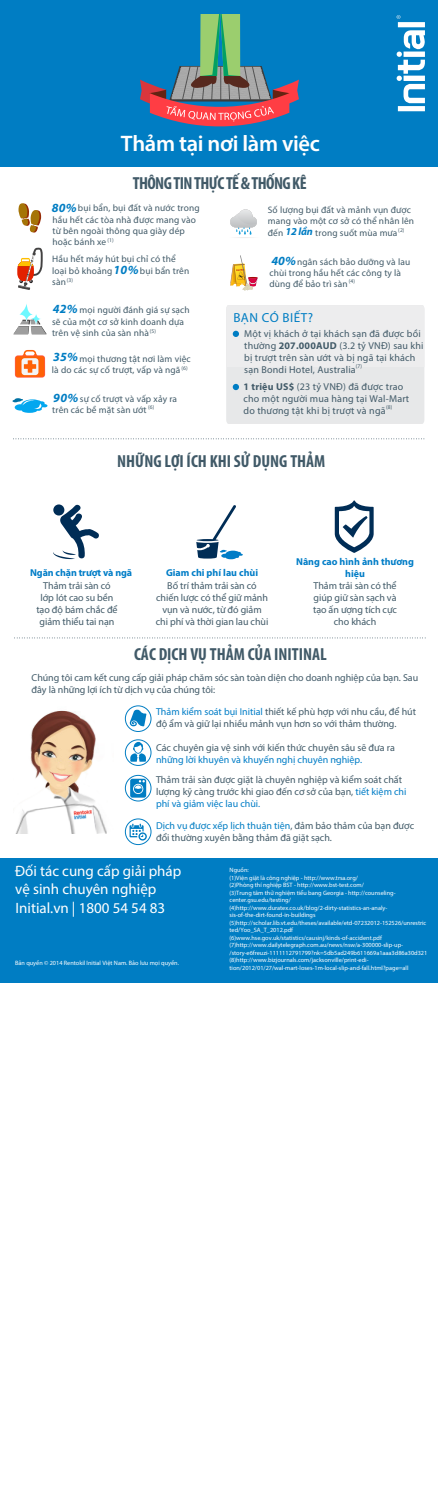
<style>
.page{position:relative;width:438px;height:1508px;background:#fff}
.page>*{position:absolute;margin:0;border:0;box-sizing:border-box;transform-origin:0 0}
.t1{font:600 22.5px "Myriad Pro";letter-spacing:-.015em;color:#fff}
.t2{font:700 condensed 17.5px "Myriad Pro";color:#415a68}
.t3{font:700 condensed 17.5px "Myriad Pro";letter-spacing:-.035em;color:#415a68}
.t4{font:15px/18px "Myriad Pro";color:#fff}
.t5{font:13.12px "Myriad Pro";letter-spacing:.035em;color:#007dc3}
.t6{font:italic 700 12.5px "Myriad Pro";letter-spacing:.015em;color:#007dc3}
.t7{font:italic 700 10.62px "Myriad Pro";color:#007dc3}
.t8{font:10px/12px "Myriad Pro";color:#415a68}
.t9{font:300 10px/12px "Myriad Pro";letter-spacing:.02em;color:#415a68}
.t10{font:700 10px/12px "Myriad Pro";color:#017dc7;text-align:center}
.t11{font:10px "Myriad Pro";color:#017dc7}
.t12{font:9.38px/11.2px "Myriad Pro";letter-spacing:.015em;color:#415a68}
.t13{font:6.25px/7.5px "Myriad Pro";color:#fff}
.t14{font:5.62px "Myriad Pro";color:#415a68}
.s1{font-weight:700}
.s2{color:#017dc7}
.s3{color:#007dc3}
</style>
<div class="page">
<div style="left:0;top:0;width:438px;height:166px;background:#007dc3"></div>
<svg style="left:396px;top:15px;width:28px;height:96px"></svg>
<div style="left:226px;top:305px;width:198px;height:119px;background:#ededee"></div>
<svg style="left:13px;top:438px;width:411px;height:1px"></svg>
<svg style="left:14px;top:637px;width:412px;height:1px"></svg>
<img style="left:16px;top:710px;width:91px;height:123px">
<div style="left:0;top:858px;width:438px;height:124px;background:#007dc3"></div>
<svg style="left:53px;top:504px;width:46px;height:55px"></svg>
<svg style="left:196px;top:505px;width:47px;height:54px"></svg>
<svg style="left:334px;top:500px;width:39px;height:53px"></svg>
<svg style="left:230px;top:209px;width:27px;height:29px"></svg>
<svg style="left:17px;top:247px;width:26px;height:43px"></svg>
<svg style="left:230px;top:255px;width:28px;height:35px"></svg>
<svg style="left:13px;top:304px;width:34px;height:30px"></svg>
<svg style="left:125px;top:706px;width:26px;height:25px"></svg>
<div style="left:125px;top:705px;width:26px;height:27px;border:1px solid #007dc3;border-radius:50%"></div>
<svg style="left:130px;top:709px;width:16px;height:17px"></svg>
<svg style="left:125px;top:819px;width:26px;height:25px"></svg>
<div style="left:125px;top:818px;width:26px;height:27px;border:1px solid #007dc3;border-radius:50%"></div>
<svg style="left:129px;top:823px;width:18px;height:17px"></svg>
<svg style="left:125px;top:740px;width:26px;height:25px"></svg>
<div style="left:125px;top:739px;width:26px;height:26px;border:1px solid #007dc3;border-radius:50%"></div>
<svg style="left:130px;top:742px;width:16px;height:19px"></svg>
<svg style="left:18px;top:203px;width:23px;height:30px"></svg>
<div style="left:15px;top:355px;width:30px;height:23px;background:#ff5c37;border-radius:3px"></div>
<div style="left:16px;top:356px;width:28px;height:21px;background:#ff6106;border-radius:2px"></div>
<div style="left:21px;top:358px;width:17px;height:17px;background:#f4f4f4;border-radius:3px"></div>
<svg style="left:23px;top:350px;width:14px;height:23px"></svg>
<svg style="left:12px;top:398px;width:35px;height:15px"></svg>
<div style="left:232px;top:331px;width:7px;height:6px;background:#007dc3;border-radius:50%"></div>
<div style="left:232px;top:384px;width:7px;height:6px;background:#007dc3;border-radius:50%"></div>
<svg style="left:125px;top:775px;width:26px;height:26px"></svg>
<div style="left:125px;top:775px;width:26px;height:26px;border:1px solid #007dc3;border-radius:50%"></div>
<svg style="left:130px;top:778px;width:16px;height:19px"></svg>
<svg style="left:140px;top:14px;width:159px;height:113px"></svg>
<h1 class="t1" style="left:121px;top:129px;width:200px">Thảm tại nơi làm việc</h1>
<h2 class="t3" style="left:133px;top:173px;width:175px">THÔNG TIN THỰC TẾ &amp; THỐNG KÊ</h2>
<h3 class="t6" style="left:52px;top:199px;width:26px">80%</h3>
<h3 class="t12" style="left:52px;top:203px;width:148px;text-indent:25px">bụi bẩn, bụi đất và nước trong hầu hết các tòa nhà được mang vào từ bên ngoài thông qua giày dép hoặc bánh xe</h3>
<h3 class="t6" style="left:113px;top:262px;width:27px">10%</h3>
<h3 class="t12" style="left:52px;top:304px;width:139px;text-indent:28px">mọi người đánh giá sự sạch sẽ của một cơ sở kinh doanh dựa trên vệ sinh của sàn nhà</h3>
<p class="t14" style="left:107px;top:236px;width:8px">(1)</p>
<h3 class="t12" style="left:52px;top:253px;width:125px">Hầu hết máy hút bụi chỉ có thể loại bỏ khoảng</h3>
<h3 class="t12" style="left:140px;top:265px;width:51px">bụi bẩn trên</h3>
<p class="t14" style="left:67px;top:277px;width:8px">(3)</p>
<h3 class="t12" style="left:52px;top:276px;width:15px">sàn</h3>
<h3 class="t6" style="left:53px;top:301px;width:26px">42%</h3>
<p class="t14" style="left:150px;top:327px;width:8px">(5)</p>
<h3 class="t6" style="left:53px;top:349px;width:26px">35%</h3>
<h3 class="t6" style="left:53px;top:390px;width:27px">90%</h3>
<h3 class="t12" style="left:52px;top:353px;width:140px;text-indent:28px">mọi thương tật nơi làm việc là do các sự cố trượt, vấp và ngã</h3>
<h3 class="t12" style="left:52px;top:393px;width:126px;text-indent:28px">sự cố trượt và vấp xảy ra trên các bề mặt sàn ướt</h3>
<p class="t14" style="left:181px;top:365px;width:8px">(6)</p>
<p class="t14" style="left:148px;top:404px;width:8px">(6)</p>
<h3 class="t12" style="left:268px;top:204px;width:148px">Số lượng bụi đất và mảnh vụn được mang vào một cơ sở có thể nhân lên đến</h3>
<h3 class="t7" style="left:285px;top:225px;width:29px">12 lần</h3>
<h3 class="t12" style="left:269px;top:256px;width:142px;text-indent:28px">ngân sách bảo dưỡng và lau chùi trong hầu hết các công ty là dùng để bảo trì sàn</h3>
<h3 class="t9" style="left:244px;top:327px;width:181px">Một vị khách ở tại khách sạn đã được bồi thường <span class="s1">207.000AUD</span> (3.2 tỷ VNĐ) sau khi bị trượt trên sàn ướt và bị ngã tại khách sạn Bondi Hotel, Australia</h3>
<h3 class="t9" style="left:243px;top:380px;width:167px"><span class="s1">1 triệu US$</span> (23 tỷ VNĐ) đã được trao cho một người mua hàng tại Wal-Mart do thương tật khi bị trượt và ngã</h3>
<p class="t14" style="left:398px;top:227px;width:8px">(2)</p>
<h3 class="t12" style="left:315px;top:227px;width:84px">trong suốt mùa mưa</h3>
<h3 class="t6" style="left:271px;top:253px;width:26px">40%</h3>
<p class="t14" style="left:348px;top:278px;width:8px">(4)</p>
<h3 class="t5" style="left:233px;top:309px;width:81px">BẠN CÓ BIẾT?</h3>
<p class="t14" style="left:356px;top:363px;width:8px">(7)</p>
<p class="t14" style="left:386px;top:404px;width:8px">(8)</p>
<h2 class="t2" style="left:117px;top:450px;width:210px">NHỮNG LỢI ÍCH KHI SỬ DỤNG THẢM</h2>
<h3 class="t10" style="left:30px;top:567px;width:104px">Ngăn chặn trượt và ngã</h3>
<h3 class="t10" style="left:166px;top:567px;width:94px">Giam chi phí lau chùi</h3>
<h3 class="t10" style="left:296px;top:555px;width:119px">Nâng cao hình ảnh thương hiệu</h3>
<h3 class="t8" style="left:36px;top:579px;width:83px;text-align:center">Thảm trải sàn có lớp lót cao su bền tạo độ bám chắc để giảm thiểu tai nạn</h3>
<h3 class="t8" style="left:156px;top:579px;width:114px;text-align:center">Bố trí thảm trải sàn có chiến lược có thể giữ mảnh vụn và nước, từ đó giảm chi phí và thời gian lau chùi</h3>
<h3 class="t8" style="left:313px;top:579px;width:85px;text-align:center">Thảm trải sàn có thể giúp giữ sàn sạch và tạo ấn ượng tích cực cho khách</h3>
<h2 class="t2" style="left:134px;top:643px;width:194px">CÁC DỊCH VỤ THẢM CỦA INITINAL</h2>
<h3 class="t8" style="left:32px;top:671px;width:388px">Chúng tôi cam kết cung cấp giải pháp chăm sóc sàn toàn diện cho doanh nghiệp của bạn. Sau đây là những lợi ích từ dịch vụ của chúng tôi:</h3>
<h3 class="t8" style="left:156px;top:705px;width:261px"><span class="s2">Thảm kiểm soát bụi Initial</span> thiết kế phù hợp với nhu cầu, để hút độ ẩm và giữ lại nhiều mảnh vụn hơn so với thảm thường.</h3>
<h3 class="t8" style="left:156px;top:741px;width:240px">Các chuyên gia vệ sinh với kiến thức chuyên sâu sẽ đưa ra</h3>
<h3 class="t11" style="left:156px;top:753px;width:208px">những lời khuyên và khuyến nghị chuyên nghiệp.</h3>
<h3 class="t8" style="left:156px;top:773px;width:252px">Thảm trải sàn được giặt là chuyên nghiệp và kiểm soát chất lượng kỹ càng trước khi giao đến cơ sở của bạn, <span class="s2">tiết kiệm chi phí và giảm việc lau chùi.</span></h3>
<h3 class="t8" style="left:156px;top:819px;width:259px"><span class="s3">Dịch vụ được xếp lịch thuận tiện</span>, đảm bảo thảm của bạn được đổi thường xuyên bằng thảm đã giặt sạch.</h3>
<h3 class="t4" style="left:15px;top:861px;width:168px">Đối tác cung cấp giải pháp vệ sinh chuyên nghiệp</h3>
<p class="t13" style="left:229px;top:866px;width:199px">Nguồn:<br>(1)Viện giặt là công nghiệp - http://www.trsa.org/<br>(2)Phòng thí nghiệp BST - http://www.bst-test.com/<br>(3)Trung tâm thử nghiệm tiểu bang Georgia - http://counseling&shy;center.gsu.edu/testing/ (4)http://www.duratex.co.uk/blog/2-dirty-statistics-an-analy&shy;sis-of-the-dirt-found-in-buildings (5)http://scholar.lib.vt.edu/theses/available/etd-07232012-152526/unrestric ted/Yoo_SA_T_2012.pdf (6)www.hse.gov.uk/statistics/causinj/kinds-of-accident.pdf (7)http://www.dailytelegraph.com.au/news/nsw/a-300000-slip-up-/story-e6freuzi-1111112791799?nk=5db5ad249b611669a1aaa3d86a30d321 (8)http://www.bizjournals.com/jacksonville/print-edi&shy;tion/2012/01/27/wal-mart-loses-1m-local-slip-and-fall.html?page=all</p>
<h3 class="t8" style="left:335px;top:750px;width:4px">.</h3>
<h3 class="t4" style="left:16px;top:899px;width:151px">Initial.vn | 1800 54 54 83</h3>
<p class="t13" style="left:15px;top:958px;width:165px">Bản quyền © 2014 Rentokil Initial Việt Nam. Bảo lưu mọi quyền.</p>
</div>
